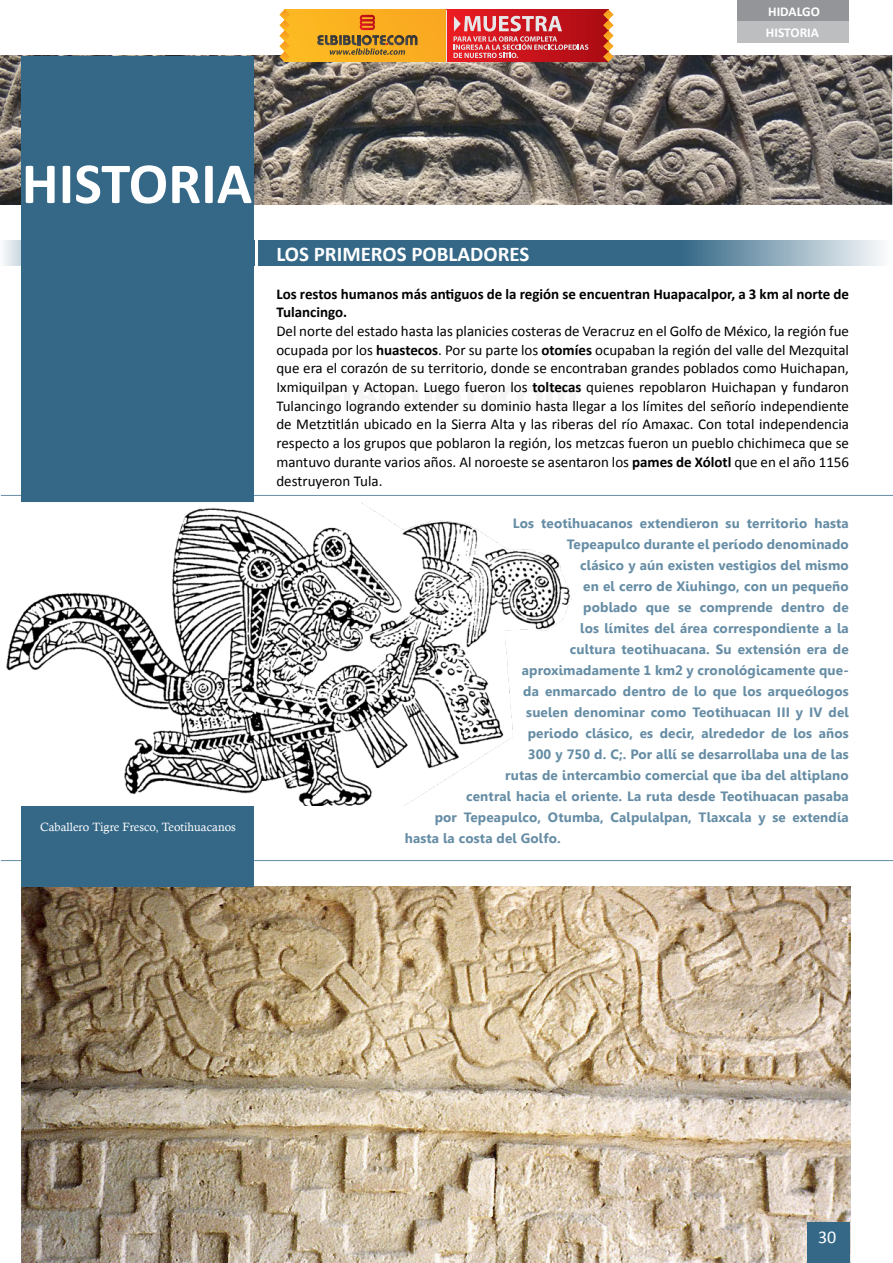
<style>
.page{position:relative;width:893px;height:1263px;background:#fff}
.page>*{position:absolute;margin:0;border:0;box-sizing:border-box;transform-origin:0 0}
.titulos{font:700 58.5px "Calibri";color:#fff}
.titulo{font:700 21px "Calibri";color:#fff}
.t1{font:18px "Calibri";color:#fff}
.texto_corrido{font:15px/18.8px "Calibri";color:#000;text-align:justify}
.texto_corrido-2{font:700 15px/18.8px "Calibri";color:#000}
.destacados{font:700 13.5px "Gisha";letter-spacing:.01em;color:#668da5}
.t2{font:700 13.5px "Calibri";color:#fff}
.epigrafe{font:12px "Calisto";color:#fff}
.s1{font-weight:700}
</style>
<div class="page">
<div style="left:737px;top:0;width:112px;height:21px;background:#939598"></div>
<div style="left:737px;top:21px;width:112px;height:22px;background:#bcbec0"></div>
<img style="left:21px;top:887px;width:830px;height:376px">
<hr style="left:1px;top:495px;width:892px;height:1px;background:#668da5">
<hr style="left:1px;top:860px;width:892px;height:1px;background:#668da5">
<img style="left:0;top:56px;width:892px;height:149px">
<svg style="left:258px;top:240px;width:624px;height:26px;background:#537e98"></svg>
<div style="left:22px;top:56px;width:232px;height:831px;background:#356887"></div>
<div style="left:0;top:240px;width:254px;height:26px;background:#356887"></div>
<img style="left:6px;top:503px;width:566px;height:302px">
<div style="left:807px;top:1222px;width:43px;height:41px;background:#356887"></div>
<svg style="left:325px;top:386px;width:51px;height:24px"></svg>
<div style="left:380px;top:385px;width:6px;height:25px;background:#f4f4f4"></div>
<svg style="left:391px;top:386px;width:31px;height:24px"></svg>
<div style="left:425px;top:385px;width:7px;height:25px;background:#f4f4f4"></div>
<svg style="left:436px;top:385px;width:140px;height:25px"></svg>
<svg style="left:279px;top:9px;width:335px;height:53px;background:#dc7336"></svg>
<p class="t2" style="left:768px;top:3px;width:53px">HIDALGO</p>
<p class="t2" style="left:766px;top:24px;width:55px">HISTORIA</p>
<p class="titulos" style="left:22px;top:147px;width:232px">HISTORIA</p>
<p class="epigrafe" style="left:40px;top:820px;width:197px">Caballero Tigre Fresco, Teotihuacanos</p>
<p class="titulo" style="left:276px;top:241px;width:255px">LOS PRIMEROS POBLADORES</p>
<p class="texto_corrido-2" style="left:276px;top:283px;width:574px">Los restos humanos más antiguos de la región se encuentran Huapacalpor, a 3 km al norte de<br>Tulancingo.</p>
<p class="texto_corrido" style="left:276px;top:321px;width:574px">Del norte del estado hasta las planicies costeras de Veracruz en el Golfo de México, la región fue ocupada por los <span class="s1">huastecos</span>. Por su parte los <span class="s1">otomíes</span> ocupaban la región del valle del Mezquital que era el corazón de su territorio, donde se encontraban grandes poblados como Huichapan, Ixmiquilpan y Actopan. Luego fueron los <span class="s1">toltecas</span> quienes repoblaron Huichapan y fundaron Tulancingo logrando extender su dominio hasta llegar a los límites del señorío independiente de Metztitlán ubicado en la Sierra Alta y las riberas del río Amaxac. Con total independencia respecto a los grupos que poblaron la región, los metzcas fueron un pueblo chichimeca que se mantuvo durante varios años. Al noroeste se asentaron los <span class="s1">pames de Xólotl</span> que en el año 1156 destruyeron Tula.</p>
<p class="destacados" style="left:513px;top:515px;width:337px">Los teotihuacanos extendieron su territorio hasta</p>
<p class="destacados" style="left:567px;top:536px;width:283px">Tepeapulco durante el período denominado</p>
<p class="destacados" style="left:580px;top:557px;width:270px">clásico y aún existen vestigios del mismo</p>
<p class="destacados" style="left:583px;top:578px;width:267px">en el cerro de Xiuhingo, con un pequeño</p>
<p class="destacados" style="left:583px;top:599px;width:267px">poblado que se comprende dentro de</p>
<p class="destacados" style="left:580px;top:620px;width:270px">los límites del área correspondiente a la</p>
<p class="destacados" style="left:570px;top:641px;width:280px">cultura teotihuacana. Su extensión era de</p>
<p class="destacados" style="left:522px;top:663px;width:328px">aproximadamente 1 km2 y cronológicamente que-</p>
<p class="destacados" style="left:523px;top:684px;width:327px">da enmarcado dentro de lo que los arqueólogos</p>
<p class="destacados" style="left:526px;top:705px;width:324px">suelen denominar como Teotihuacan III y IV del</p>
<p class="destacados" style="left:528px;top:726px;width:323px">periodo clásico, es decir, alrededor de los años</p>
<p class="destacados" style="left:528px;top:747px;width:322px">300 y 750 d. C;. Por allí se desarrollaba una de las</p>
<p class="destacados" style="left:505px;top:768px;width:345px">rutas de intercambio comercial que iba del altiplano</p>
<p class="destacados" style="left:466px;top:789px;width:384px">central hacia el oriente. La ruta desde Teotihuacan pasaba</p>
<p class="destacados" style="left:435px;top:810px;width:415px">por Tepeapulco, Otumba, Calpulalpan, Tlaxcala y se extendía</p>
<p class="destacados" style="left:405px;top:831px;width:158px">hasta la costa del Golfo.</p>
<p class="t1" style="left:818px;top:1226px;width:20px">30</p>
</div>
